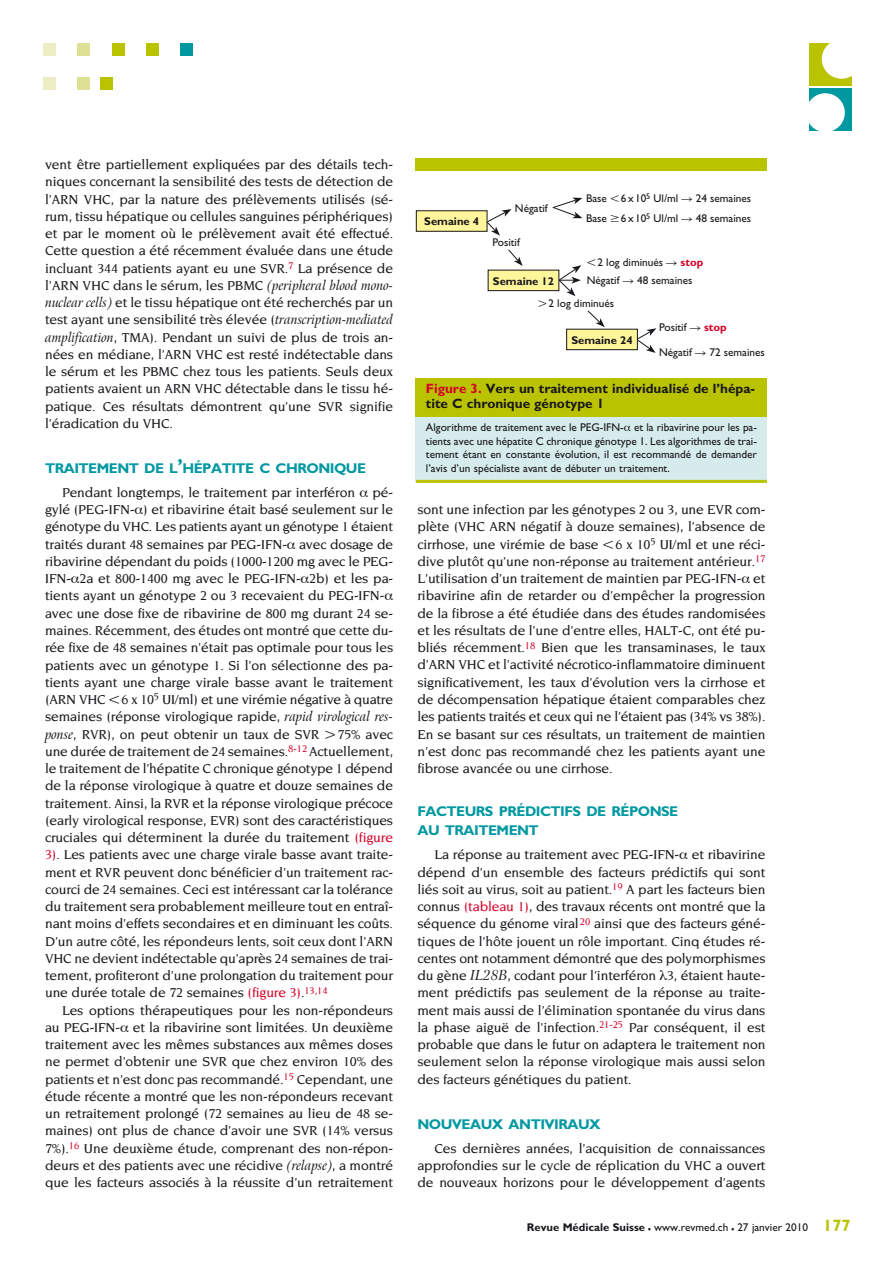
<style>
.page{position:relative;width:895px;height:1264px;background:#fff}
.page>*{position:absolute;margin:0;border:0;box-sizing:border-box;transform-origin:0 0}
.t1{font:700 14.1px/19.5px "Gill Sans";letter-spacing:-.035em;color:#0098a1}
.t2{font:500 13.95px/17.2px "Novarese";letter-spacing:-.01em;color:#1a171c;text-align:justify}
.t3{font:700 13.5px/15px "Gill Sans";color:#1a171c}
.t4{font:11.25px/13.5px "Gill Sans";color:#1a171c}
.t5{font:700 11.25px "Gill Sans";color:#1a171c}
.s1{font-family:"Arrus BT";font-weight:400;font-style:italic}
.s2{font-size:20.25px}
.s3{font-family:"European Pi Two";font-weight:400}
.s4{color:#d40028}
.s5{font-family:"European Pi Two"}
.s6{font-family:"European Pi Four"}
.s7{font-weight:700;color:#d40028}
.s8{font-weight:700}
.s9{font-weight:700;font-size:16.5px}
.s10{font-weight:700;font-size:16.5px;color:#bac300}
</style>
<div class="page">
<div style="left:180px;top:44px;width:12px;height:12px;background:#0098a1"></div>
<div style="left:146px;top:44px;width:12px;height:12px;background:#bac300"></div>
<div style="left:112px;top:44px;width:12px;height:12px;background:#bac300"></div>
<div style="left:78px;top:44px;width:12px;height:12px;background:#dee096"></div>
<div style="left:44px;top:44px;width:12px;height:12px;background:#ecedc3"></div>
<div style="left:100px;top:78px;width:12px;height:12px;background:#bac300"></div>
<div style="left:78px;top:78px;width:12px;height:12px;background:#dee096"></div>
<div style="left:44px;top:78px;width:12px;height:12px;background:#ecedc3"></div>
<div style="left:808px;top:44px;width:43px;height:42px;background:#bac300"></div>
<div style="left:821px;top:39px;width:39px;height:40px;background:#fff;border-radius:50%"></div>
<div style="left:808px;top:89px;width:43px;height:42px;background:#0098a1"></div>
<div style="left:805px;top:93px;width:39px;height:39px;background:#fff;border-radius:50%"></div>
<div style="left:416px;top:413px;width:350px;height:68px;background:#d6ecec"></div>
<div style="left:416px;top:378px;width:350px;height:38px;background:#bac300"></div>
<div style="left:416px;top:158px;width:350px;height:13px;background:#bac300"></div>
<hr style="left:416px;top:480px;width:350px;height:3px;background:#bac300">
<svg style="left:552px;top:198px;width:30px;height:20px"></svg>
<svg style="left:487px;top:209px;width:24px;height:27px"></svg>
<svg style="left:508px;top:249px;width:14px;height:17px"></svg>
<div style="left:416px;top:211px;width:71px;height:20px;background:#fff59b"></div>
<div style="left:416px;top:210px;width:71px;height:22px;border:1px solid #1a171c"></div>
<svg style="left:558px;top:265px;width:23px;height:31px"></svg>
<svg style="left:635px;top:328px;width:21px;height:25px"></svg>
<svg style="left:587px;top:310px;width:17px;height:17px"></svg>
<div style="left:488px;top:270px;width:70px;height:21px;background:#fff59b"></div>
<div style="left:487px;top:270px;width:72px;height:21px;border:1px solid #1a171c"></div>
<div style="left:566px;top:329px;width:71px;height:21px;background:#fff59b"></div>
<div style="left:566px;top:329px;width:71px;height:21px;border:1px solid #1a171c"></div>
<p class="t2" style="left:45px;top:156px;width:349px">vent être partiellement expliquées par des détails tech&shy;niques concernant la sensibilité des tests de détection de l’ARN VHC, par la nature des prélèvements utilisés (sé&shy;rum, tissu hépatique ou cellules sanguines périphériques) et par le moment où le prélèvement avait été effectué.<br>Cette question a été récemment évaluée dans une étude incluant 344 patients ayant eu une SVR.<sup>7</sup> La présence de l’ARN VHC dans le sérum, les PBMC <span class="s1">(peripheral blood mono&shy;nuclear cells)</span> et le tissu hépatique ont été recherchés par un test ayant une sensibilité très élevée (<span class="s1">transcription-mediated amplification</span>, TMA). Pendant un suivi de plus de trois an&shy;nées en médiane, l’ARN VHC est resté indétectable dans le sérum et les PBMC chez tous les patients. Seuls deux patients avaient un ARN VHC détectable dans le tissu hé&shy;patique. Ces résultats démontrent qu’une SVR signifie l’éradication du VHC.</p>
<p class="t1" style="left:45px;top:458px;width:322px">TRAITEMENT DE L<span class="s2">’</span>HÉPATITE C CHRONIQUE</p>
<p class="t2" style="left:45px;top:483px;width:349px;text-align:left;text-indent:17px">Pendant longtemps, le traitement par interféron pé&shy;gylé (PEG-IFN- ) et ribavirine était basé seulement sur le génotype du VHC. Les patients ayant un génotype 1 étaient traités durant 48 semaines par PEG-IFN- avec dosage de ribavirine dépendant du poids (1000-1200 mg avec le PEG-IFN- 2a et 800-1400 mg avec le PEG-IFN- 2b) et les pa&shy;tients ayant un génotype 2 ou 3 recevaient du PEG-IFN&shy;avec une dose fixe de ribavirine de 800 mg durant 24 se&shy;maines. Récemment, des études ont montré que cette du&shy;rée fixe de 48 semaines n’était pas optimale pour tous les patients avec un génotype 1. Si l’on sélectionne des pa&shy;tients ayant une charge virale basse avant le traitement (ARN VHC <span class="s3">l</span>6 x 10<sup>5</sup> UI/ml) et une virémie négative à quatre semaines (réponse virologique rapide, <span class="s1">rapid virological res&shy;ponse</span>, RVR), on peut obtenir un taux de SVR <span class="s3">L</span>75% avec une durée de traitement de 24 semaines.<sup>8-12</sup> Actuellement, le traitement de l’hépatite C chronique génotype 1 dépend de la réponse virologique à quatre et douze semaines de traitement. Ainsi, la RVR et la réponse virologique précoce (early virological response, EVR) sont des caractéristiques cruciales qui déterminent la durée du traitement <span class="s4">(figure 3)</span>. Les patients avec une charge virale basse avant traite&shy;ment et RVR peuvent donc bénéficier d’un traitement rac&shy;courci de 24 semaines. Ceci est intéressant car la tolérance du traitement sera probablement meilleure tout en entraî&shy;nant moins d’effets secondaires et en diminuant les coûts.<br>D’un autre côté, les répondeurs lents, soit ceux dont l’ARN VHC ne devient indétectable qu’après 24 semaines de trai&shy;tement, profiteront d’une prolongation du traitement pour une durée totale de 72 semaines <span class="s4">(figure 3)</span>.<sup>13,14</sup></p>
<p class="t2" style="left:45px;top:1001px;width:349px;text-indent:17px">Les options thérapeutiques pour les non-répondeurs au PEG-IFN- et la ribavirine sont limitées. Un deuxième traitement avec les mêmes substances aux mêmes doses ne permet d’obtenir une SVR que chez environ 10% des patients et n’est donc pas recommandé.<sup>15</sup> Cependant, une étude récente a montré que les non-répondeurs recevant un retraitement prolongé (72 semaines au lieu de 48 se&shy;maines) ont plus de chance d’avoir une SVR (14% versus 7%).<sup>16</sup> Une deuxième étude, comprenant des non-répon&shy;deurs et des patients avec une récidive <span class="s1">(relapse)</span>, a montré que les facteurs associés à la réussite d’un retraitement</p>
<p class="t5" style="left:424px;top:215px;width:56px">Semaine 4</p>
<p class="t4" style="left:586px;top:188px;width:166px;line-height:20.2px">Base <span class="s5">l</span>6 x 10<sup>5</sup> Ul/ml <span class="s6">R</span> 24 semaines<br>Base <span class="s5">M</span>6 x 10<sup>5</sup> Ul/ml <span class="s6">R</span> 48 semaines</p>
<p class="t4" style="left:586px;top:253px;width:118px;line-height:17.7px"><span class="s5">l</span>2 log diminués <span class="s6">R</span> <span class="s7">stop<br></span>Négatif <span class="s6">R</span> 48 semaines</p>
<p class="t4" style="left:658px;top:315px;width:107px;line-height:24.6px">Positif <span class="s6">R</span> <span class="s7">stop<br></span>Négatif <span class="s6">R</span> 72 semaines</p>
<p class="t4" style="left:514px;top:201px;width:34px">Négatif</p>
<p class="t4" style="left:492px;top:235px;width:29px">Positif</p>
<p class="t4" style="left:537px;top:270px;width:78px;line-height:22.4px;text-indent:-45px"><span class="s8">Semaine 12<br></span><span class="s5">L</span>2 log diminués</p>
<p class="t5" style="left:571px;top:333px;width:63px">Semaine 24</p>
<p class="t3" style="left:426px;top:381px;width:330px"><span class="s4">Figure 3.</span> Vers un traitement individualisé de l’hépa&shy;tite C chronique génotype 1</p>
<p class="t4" style="left:426px;top:421px;width:332px;text-align:justify">Algorithme de traitement avec le PEG-IFN- et la ribavirine pour les pa&shy;tients avec une hépatite C chronique génotype 1. Les algorithmes de trai&shy;tement étant en constante évolution, il est recommandé de demander l’avis d’un spécialiste avant de débuter un traitement.</p>
<p class="t2" style="left:417px;top:501px;width:349px">sont une infection par les génotypes 2 ou 3, une EVR com&shy;plète (VHC ARN négatif à douze semaines), l’absence de cirrhose, une virémie de base <span class="s3">l</span>6 x 10<sup>5</sup> UI/ml et une réci&shy;dive plutôt qu’une non-réponse au traitement antérieur.<sup>17<br></sup>L’utilisation d’un traitement de maintien par PEG-IFN- et ribavirine afin de retarder ou d’empêcher la progression de la fibrose a été étudiée dans des études randomisées et les résultats de l’une d’entre elles, HALT-C, ont été pu&shy;bliés récemment.<sup>18</sup> Bien que les transaminases, le taux d’ARN VHC et l’activité nécrotico-inflammatoire diminuent significativement, les taux d’évolution vers la cirrhose et de décompensation hépatique étaient comparables chez les patients traités et ceux qui ne l’étaient pas (34% vs 38%).<br>En se basant sur ces résultats, un traitement de maintien n’est donc pas recommandé chez les patients ayant une fibrose avancée ou une cirrhose.</p>
<p class="t1" style="left:417px;top:801px;width:262px">FACTEURS PRÉDICTIFS DE RÉPONSE<br>AU TRAITEMENT</p>
<p class="t2" style="left:417px;top:846px;width:349px;text-indent:17px">La réponse au traitement avec PEG-IFN- et ribavirine dépend d’un ensemble des facteurs prédictifs qui sont liés soit au virus, soit au patient.<sup>19</sup> A part les facteurs bien connus <span class="s4">(tableau 1)</span>, des travaux récents ont montré que la séquence du génome viral<sup>20</sup> ainsi que des facteurs géné&shy;tiques de l’hôte jouent un rôle important. Cinq études ré&shy;centes ont notamment démontré que des polymorphismes du gène <span class="s1">IL28B</span>, codant pour l’interféron ●3, étaient haute&shy;ment prédictifs pas seulement de la réponse au traite&shy;ment mais aussi de l’élimination spontanée du virus dans la phase aiguë de l’infection.<sup>21-25</sup> Par conséquent, il est probable que dans le futur on adaptera le traitement non seulement selon la réponse virologique mais aussi selon des facteurs génétiques du patient.</p>
<p class="t1" style="left:417px;top:1114px;width:185px">NOUVEAUX ANTIVIRAUX</p>
<p class="t2" style="left:417px;top:1139px;width:349px;text-indent:17px">Ces dernières années, l’acquisition de connaissances approfondies sur le cycle de réplication du VHC a ouvert de nouveaux horizons pour le développement d’agents</p>
<p class="t4" style="left:526px;top:1220px;width:325px"><span class="s8">Revue Médicale Suisse</span> <span class="s9">–</span> www.revmed.ch <span class="s9">–</span> 27 janvier 2010 <span class="s10">177</span></p>
</div>
